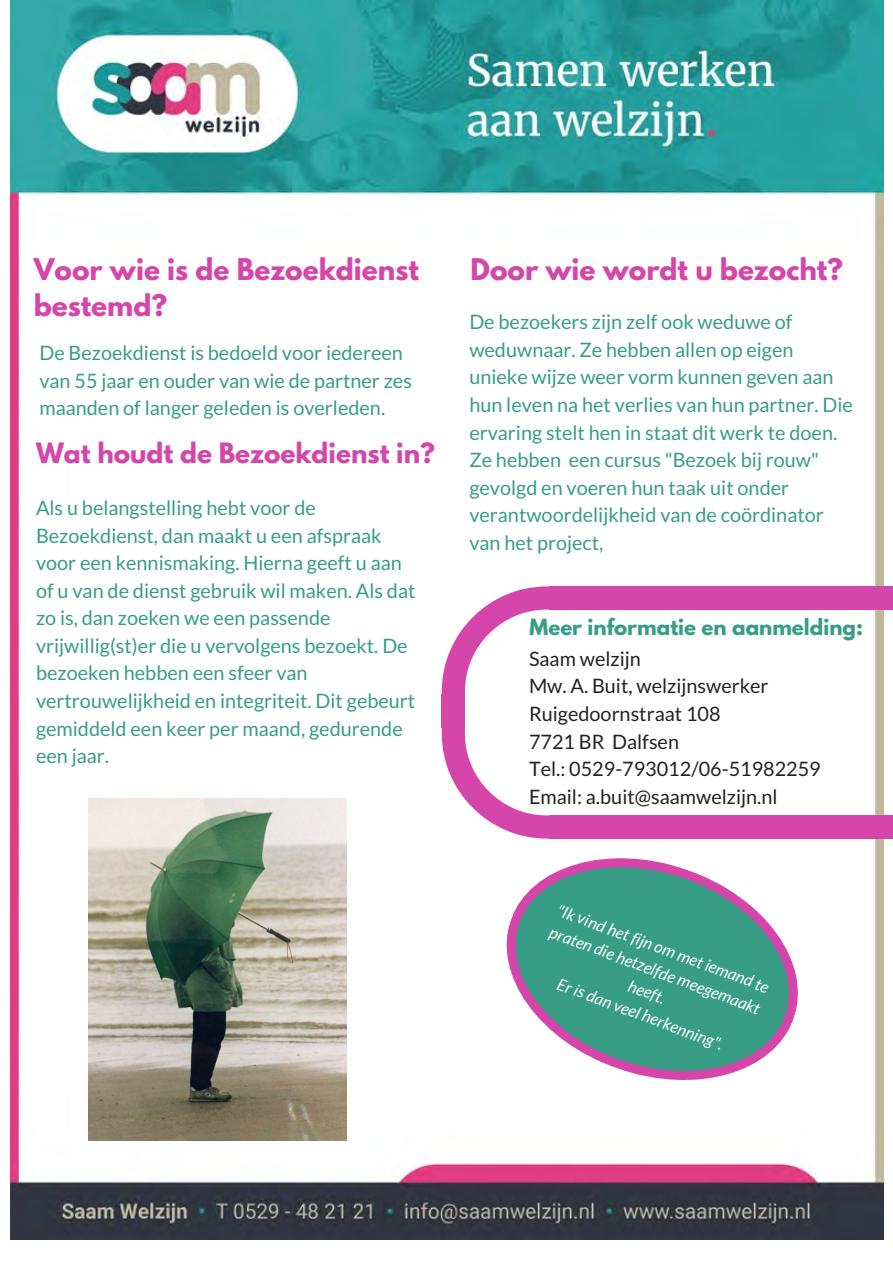
<style>
.page{position:relative;width:893px;height:1263px;background:#fff}
.page>*{position:absolute;margin:0;border:0;box-sizing:border-box;transform-origin:0 0}
.t1{font:700 26.47px/36.6px "League Spartan";color:#d545aa}
.t2{font:700 24.83px "League Spartan";color:#d545aa}
.t3{font:19.88px/27.6px "Lato";color:#379d85}
.t4{font:19.88px/27.6px "Lato";color:#222}
.t5{font:700 19.88px "League Spartan";color:#379d85}
.t6{font:italic 16.58px/23.1px "Lato";color:#fcfff9;text-align:center}
</style>
<div class="page">
<img style="left:11px;top:0;width:872px;height:1240px">
<svg style="left:476px;top:838px;width:352px;height:279px"></svg>
<svg style="left:442px;top:586px;width:112px;height:113px"></svg>
<div style="left:550px;top:586px;width:343px;height:24px;background:#d545aa"></div>
<div style="left:442px;top:694px;width:23px;height:34px;background:#d545aa"></div>
<div style="left:550px;top:815px;width:343px;height:23px;background:#d545aa"></div>
<svg style="left:442px;top:726px;width:112px;height:112px"></svg>
<img style="left:89px;top:798px;width:257px;height:343px">
<h1 class="t1" style="left:34px;top:254px;width:387px">Voor wie is de Bezoekdienst bestemd?</h1>
<p class="t3" style="left:39px;top:339px;width:374px">De Bezoekdienst is bedoeld voor iedereen van 55 jaar en ouder van wie de partner zes maanden of langer geleden is overleden.</p>
<p class="t2" style="left:36px;top:441px;width:400px">Wat houdt de Bezoekdienst in?</p>
<p class="t3" style="left:36px;top:493px;width:381px">Als u belangstelling hebt voor de Bezoekdienst, dan maakt u een afspraak voor een kennismaking. Hierna geeft u aan of u van de dienst gebruik wil maken. Als dat zo is, dan zoeken we een passende vrijwillig(st)er die u vervolgens bezoekt. De bezoeken hebben een sfeer van vertrouwelijkheid en integriteit. Dit gebeurt gemiddeld een keer per maand, gedurende een jaar.</p>
<h1 class="t1" style="left:470px;top:254px;width:374px">Door wie wordt u bezocht?</h1>
<p class="t3" style="left:469px;top:308px;width:385px">De bezoekers zijn zelf ook weduwe of weduwnaar. Ze hebben allen op eigen unieke wijze weer vorm kunnen geven aan hun leven na het verlies van hun partner. Die ervaring stelt hen in staat dit werk te doen.<br>Ze hebben een cursus "Bezoek bij rouw" gevolgd en voeren hun taak uit onder verantwoordelijkheid van de coördinator van het project,</p>
<p class="t5" style="left:530px;top:617px;width:335px">Meer informatie en aanmelding:</p>
<p class="t4" style="left:529px;top:644px;width:293px">Saam welzijn<br>Mw. A. Buit, welzijnswerker<br>Ruigedoornstraat 108<br>7721 BR Dalfsen<br>Tel.: 0529-793012/06-51982259<br>Email: a.buit@saamwelzijn.nl</p>
<p class="t6" style="left:561px;top:898px;width:227px;rotate:20deg">"Ik vind het fijn om met iemand te praten die hetzelfde meegemaakt heeft.<br>Er is dan veel herkenning".</p>
</div>
